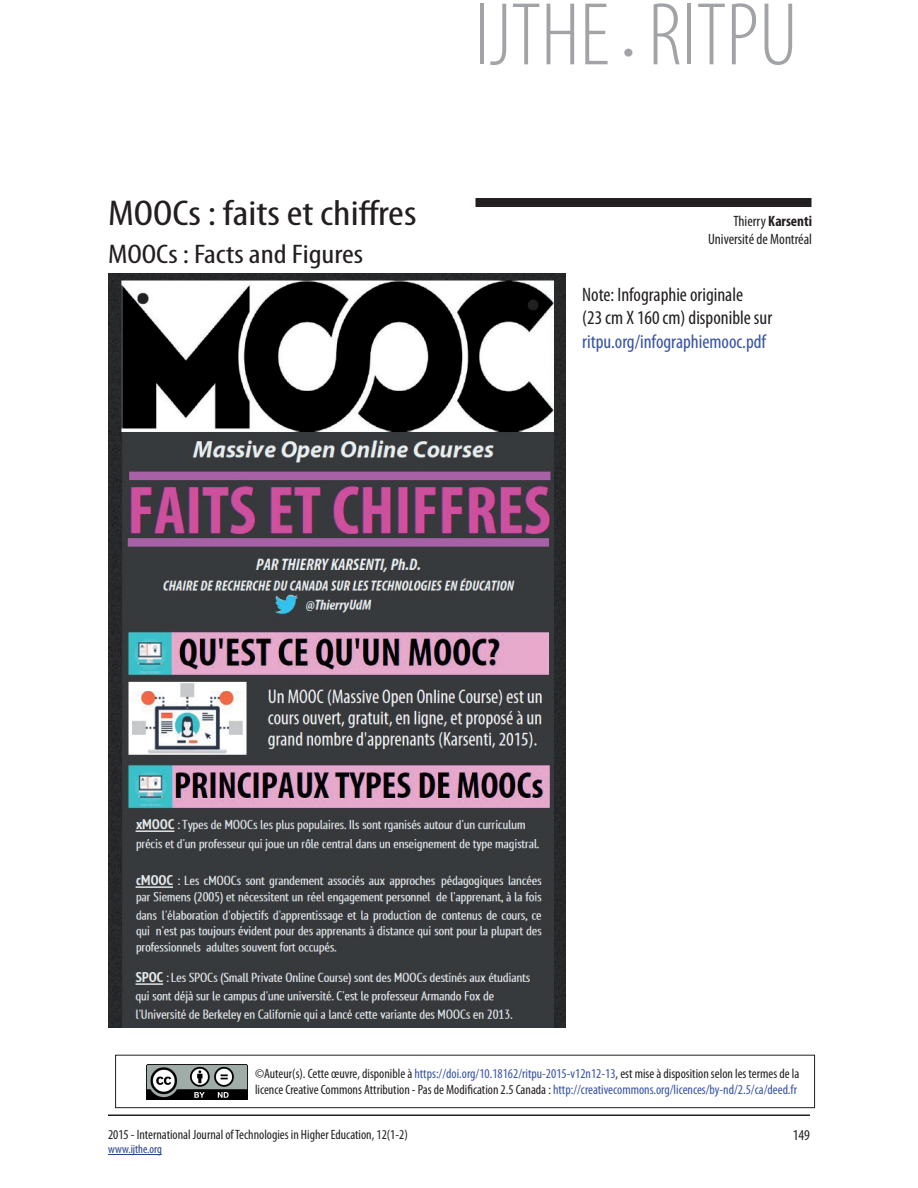
<style>
.page{position:relative;width:918px;height:1188px;background:#fff}
.page>*{position:absolute;margin:0;border:0;box-sizing:border-box;transform-origin:0 0}
.t1{font:300 condensed 90px "Myriad Pro";color:#a1a3a6}
.t2{font:condensed 36px "Myriad Pro";color:#231f20;scale:1.2 1}
.t3{font:condensed 27px "Myriad Pro";color:#231f20;scale:1.2 1}
.t4{font:condensed 19.5px/23.4px "Myriad Pro";color:#231f20}
.t5{font:condensed 19.5px "Myriad Pro";color:#3853a3}
.t6{font:condensed 15px/18px "Myriad Pro";color:#231f20;text-align:right}
.t7{font:condensed 13.5px/16.2px "Myriad Pro";color:#231f20}
.t8{font:condensed 12px "Myriad Pro";color:#253f8e}
.s1{font-size:45px}
.s2{font-weight:700}
.s3{color:#3853a3}
</style>
<div class="page">
<hr style="left:108px;top:1114px;width:702px;height:2px;background:#231f20">
<hr style="left:108px;top:1154px;width:54px;height:1px;background:#253f8e">
<div style="left:476px;top:198px;width:336px;height:9px;background:#231f20"></div>
<img style="left:108px;top:274px;width:458px;height:753px">
<div style="left:115px;top:1055px;width:700px;height:53px;border:1px solid #231f20"></div>
<img style="left:146px;top:1064px;width:102px;height:36px">
<h2 class="t2" style="left:108px;top:191px;width:259px">MOOCs : faits et chiffres</h2>
<h3 class="t3" style="left:108px;top:238px;width:214px">MOOCs : Facts and Figures</h3>
<h1 class="t1" style="left:474px;top:-19px;width:325px">IJTHE <span class="s1">•</span> RITPU</h1>
<p class="t6" style="left:708px;top:212px;width:106px">Thierry <span class="s2">Karsenti<br></span>Université de Montréal</p>
<h3 class="t4" style="left:582px;top:282px;width:191px">Note: Infographie originale<br>(23 cm X 160 cm) disponible sur</h3>
<h3 class="t5" style="left:582px;top:329px;width:185px">ritpu.org/infographiemooc.pdf</h3>
<p class="t7" style="left:255px;top:1065px;width:546px">©Auteur(s). Cette œuvre, disponible à <span class="s3">https://doi.org/10.18162/ritpu-2015-v12n12-13</span>, est mise à disposition selon les termes de la licence Creative Commons Attribution - Pas de Modification 2.5 Canada : <span class="s3">http://creativecommons.org/licences/by-nd/2.5/ca/deed.fr</span></p>
<p class="t7" style="left:108px;top:1126px;width:301px">2015 - International Journal of Technologies in Higher Education, 12(1-2)</p>
<p class="t8" style="left:108px;top:1142px;width:55px">www.ijthe.org</p>
<p class="t6" style="left:793px;top:1126px;width:19px">149</p>
</div>
